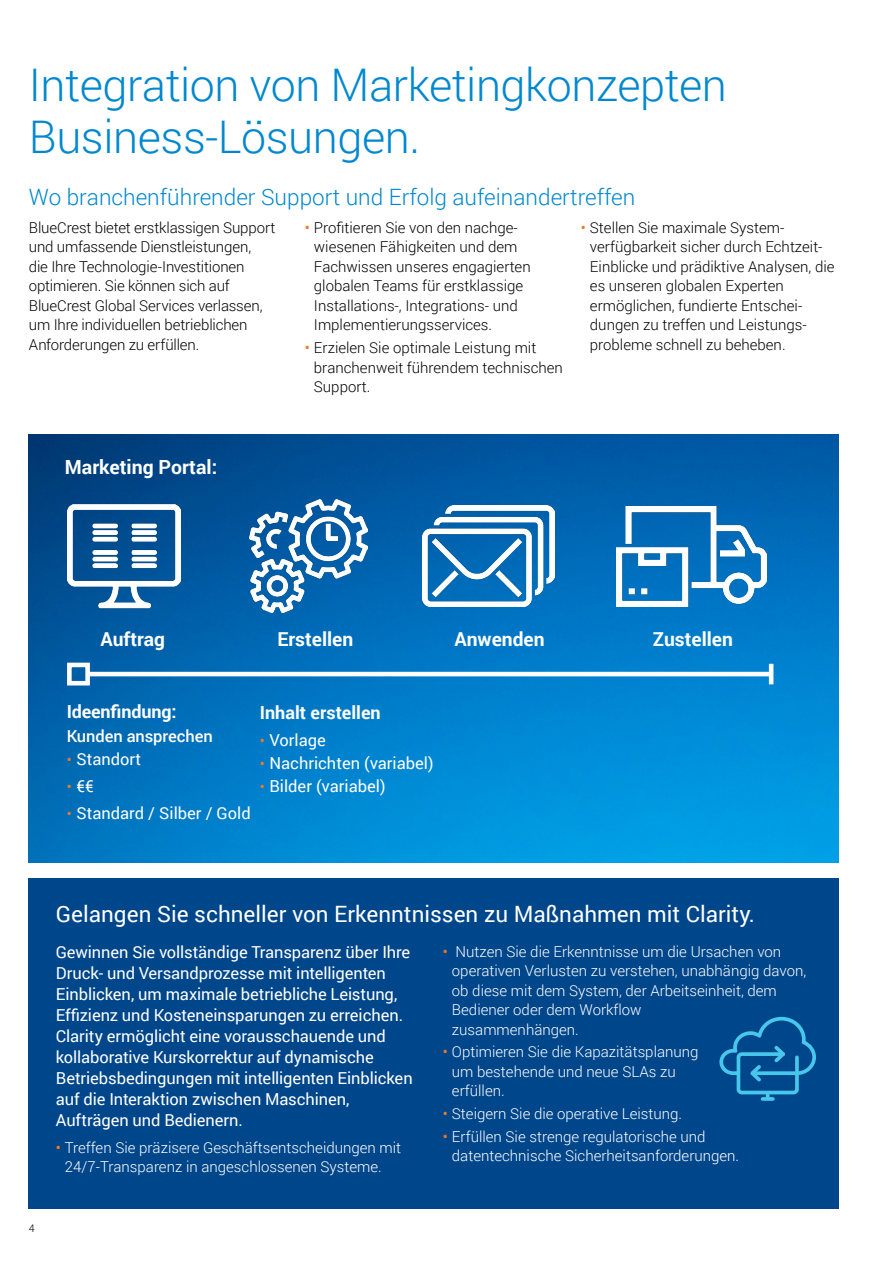
<style>
.page{position:relative;width:893px;height:1263px;background:#fff}
.page>*{position:absolute;margin:0;border:0;box-sizing:border-box;transform-origin:0 0}
.t1{font:300 45px/52.5px "Roboto";letter-spacing:-.01em;color:#0088ce}
.t2{font:22.5px "Roboto";color:#fff}
.t3{font:300 22.5px "Roboto";color:#0088ce}
.t4{font:700 19.5px "Roboto";color:#fff}
.t5{font:700 19.2px "Roboto";color:#fff}
.t6{font:700 18px "Roboto";color:#fff}
.t7{font:16.5px/21px "Roboto";letter-spacing:-.005em;color:#fff}
.t8{font:500 16.5px "Roboto";letter-spacing:-.005em;color:#fff}
.t9{font:300 15px/19.5px "Roboto";color:#000}
.t10{font:300 15px/19.5px "Roboto";color:#fff}
.t11{font:300 10.5px "Roboto";color:#000}
.s1{font-weight:400;color:#f47920}
.s2{font-size:15px;color:#f47920}
</style>
<div class="page">
<img style="left:29px;top:435px;width:810px;height:427px">
<img style="left:250px;top:499px;width:118px;height:114px">
<img style="left:422px;top:506px;width:133px;height:101px">
<img style="left:67px;top:500px;width:113px;height:111px">
<img style="left:616px;top:506px;width:150px;height:100px">
<hr style="left:88px;top:672px;width:683px;height:4px;background:#fff">
<div style="left:67px;top:663px;width:23px;height:22px;border:5px solid #fff"></div>
<hr style="left:769px;top:664px;width:4px;height:20px;background:#fff">
<div style="left:29px;top:878px;width:810px;height:331px;background:#00468b"></div>
<svg style="left:719px;top:1016px;width:97px;height:85px"></svg>
<h1 class="t1" style="left:29px;top:57px;width:699px">Integration von Marketingkonzepten<br>Business-Lösungen.</h1>
<h2 class="t3" style="left:29px;top:181px;width:608px">Wo branchenführender Support und Erfolg aufeinandertreffen</h2>
<p class="t9" style="left:29px;top:217px;width:248px">BlueCrest bietet erstklassigen Support und umfassende Dienstleistungen,<br>die Ihre Technologie-Investitionen optimieren. Sie können sich auf BlueCrest Global Services verlassen, um Ihre individuellen betrieblichen Anforderungen zu erfüllen.</p>
<p class="t9" style="left:314px;top:217px;width:218px;text-indent:-9px"><span class="s1">•</span> Profitieren Sie von den nachge&shy;wiesenen Fähigkeiten und dem<br>Fachwissen unseres engagierten globalen Teams für erstklassige<br>Installations-, Integrations- und<br>Implementierungsservices.</p>
<p class="t9" style="left:314px;top:337px;width:251px;text-indent:-9px"><span class="s1">•</span> Erzielen Sie optimale Leistung mit branchenweit führendem technischen<br>Support.</p>
<p class="t9" style="left:590px;top:217px;width:246px;text-indent:-9px"><span class="s1">•</span> Stellen Sie maximale System&shy;verfügbarkeit sicher durch Echtzeit-Einblicke und prädiktive Analysen, die es unseren globalen Experten ermöglichen, fundierte Entschei&shy;dungen zu treffen und Leistungs&shy;probleme schnell zu beheben.</p>
<h3 class="t4" style="left:65px;top:453px;width:154px">Marketing Portal:</h3>
<p class="t5" style="left:100px;top:626px;width:66px">Auftrag</p>
<p class="t5" style="left:277px;top:626px;width:77px">Erstellen</p>
<p class="t5" style="left:454px;top:626px;width:92px">Anwenden</p>
<p class="t5" style="left:653px;top:626px;width:82px">Zustellen</p>
<p class="t6" style="left:67px;top:699px;width:111px">Ideenfindung:</p>
<p class="t8" style="left:67px;top:725px;width:148px">Kunden ansprechen</p>
<p class="t7" style="left:67px;top:748px;width:76px"><span class="s2">•</span> Standort</p>
<p class="t7" style="left:67px;top:775px;width:29px"><span class="s2">•</span> €€</p>
<p class="t7" style="left:67px;top:802px;width:186px"><span class="s2">•</span> Standard / Silber / Gold</p>
<p class="t6" style="left:260px;top:700px;width:123px">Inhalt erstellen</p>
<p class="t7" style="left:260px;top:729px;width:68px"><span class="s2">•</span> Vorlage</p>
<p class="t7" style="left:260px;top:752px;width:175px"><span class="s2">•</span> Nachrichten (variabel)</p>
<p class="t7" style="left:260px;top:775px;width:127px"><span class="s2">•</span> Bilder (variabel)</p>
<h2 class="t2" style="left:56px;top:899px;width:700px">Gelangen Sie schneller von Erkenntnissen zu Maßnahmen mit Clarity.</h2>
<p class="t11" style="left:29px;top:1220px;width:7px">4</p>
<p class="t7" style="left:56px;top:941px;width:358px">Gewinnen Sie vollständige Transparenz über Ihre Druck- und Versandprozesse mit intelligenten Einblicken, um maximale betriebliche Leistung, Effizienz und Kosteneinsparungen zu erreichen.<br>Clarity ermöglicht eine vorausschauende und kollaborative Kurskorrektur auf dynamische Betriebsbedingungen mit intelligenten Einblicken auf die Interaktion zwischen Maschinen, Aufträgen und Bedienern.</p>
<p class="t10" style="left:65px;top:1137px;width:338px;text-indent:-9px"><span class="s1">•</span> Treffen Sie präzisere Geschäftsentscheidungen mit<br>24/7-Transparenz in angeschlossenen Systeme.</p>
<p class="t10" style="left:452px;top:941px;width:356px;text-indent:-9px"><span class="s1">•</span> Nutzen Sie die Erkenntnisse um die Ursachen von operativen Verlusten zu verstehen, unabhängig davon, ob diese mit dem System, der Arbeitseinheit, dem Bediener oder dem Workflow<br>zusammenhängen.</p>
<p class="t10" style="left:452px;top:1042px;width:248px;text-indent:-9px"><span class="s1">•</span> Optimieren Sie die Kapazitätsplanung um bestehende und neue SLAs zu erfüllen.</p>
<p class="t10" style="left:443px;top:1103px;width:241px"><span class="s1">•</span> Steigern Sie die operative Leistung.</p>
<p class="t10" style="left:452px;top:1126px;width:289px;text-indent:-9px"><span class="s1">•</span> Erfüllen Sie strenge regulatorische und datentechnische Sicherheitsanforderungen.</p>
</div>
